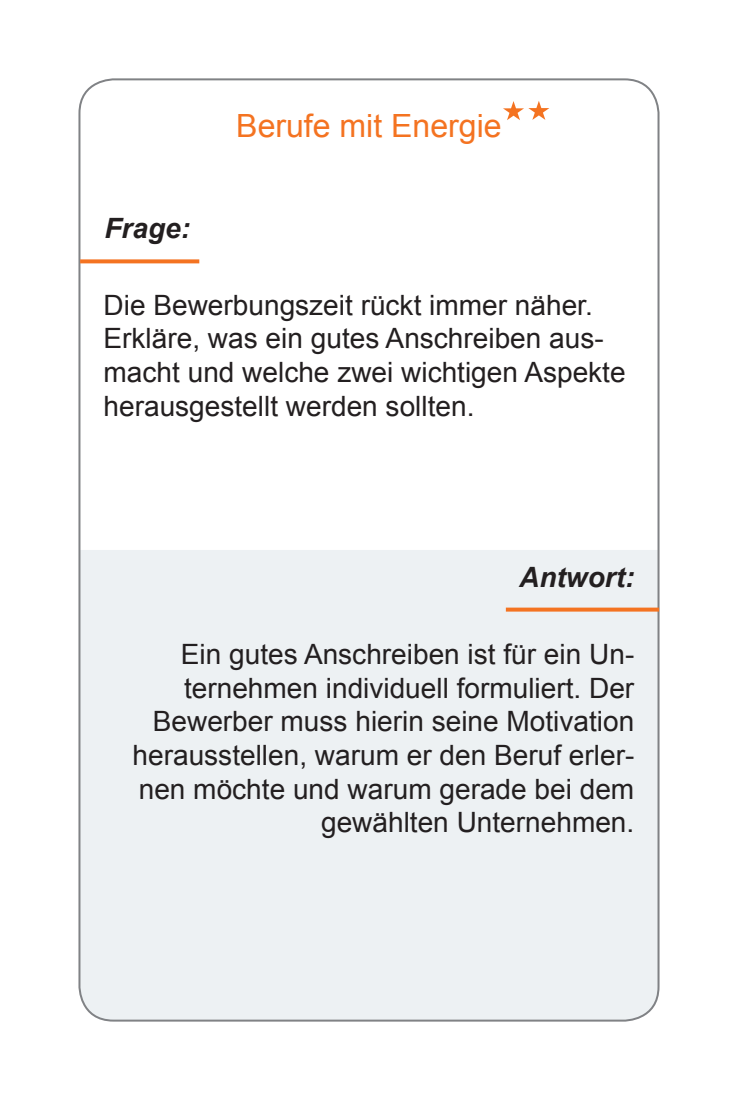
<style>
.page{position:relative;width:738px;height:1100px;background:#fff}
.page>*{position:absolute;margin:0;border:0;box-sizing:border-box;transform-origin:0 0}
.t1{font:32px "Arial";color:#f47321}
.t2{font:28px/33.6px "Arial";color:#231f20}
.t3{font:italic 700 28px "Arial";color:#231f20}
</style>
<div class="page">
<div style="left:81px;top:550px;width:577px;height:470px;background:#edf1f3"></div>
<svg style="left:503px;top:101px;width:46px;height:19px"></svg>
<svg style="left:505px;top:608px;width:153px;height:4px"></svg>
<svg style="left:80px;top:259px;width:119px;height:4px"></svg>
<p class="t3" style="left:104px;top:210px;width:87px">Frage:</p>
<p class="t1" style="left:236px;top:104px;width:266px">Berufe mit Energie</p>
<p class="t2" style="left:103px;top:288px;width:523px">Die Bewerbungszeit rückt immer näher.<br>Erkläre, was ein gutes Anschreiben aus&shy;macht und welche zwei wichtigen Aspekte herausgestellt werden sollten.</p>
<p class="t3" style="left:518px;top:559px;width:117px">Antwort:</p>
<p class="t2" style="left:132px;top:638px;width:503px;text-align:right">Ein gutes Anschreiben ist für ein Un&shy;ternehmen individuell formuliert. Der Bewerber muss hierin seine Motivation herausstellen, warum er den Beruf erler&shy;nen möchte und warum gerade bei dem gewählten Unternehmen.</p>
</div>
